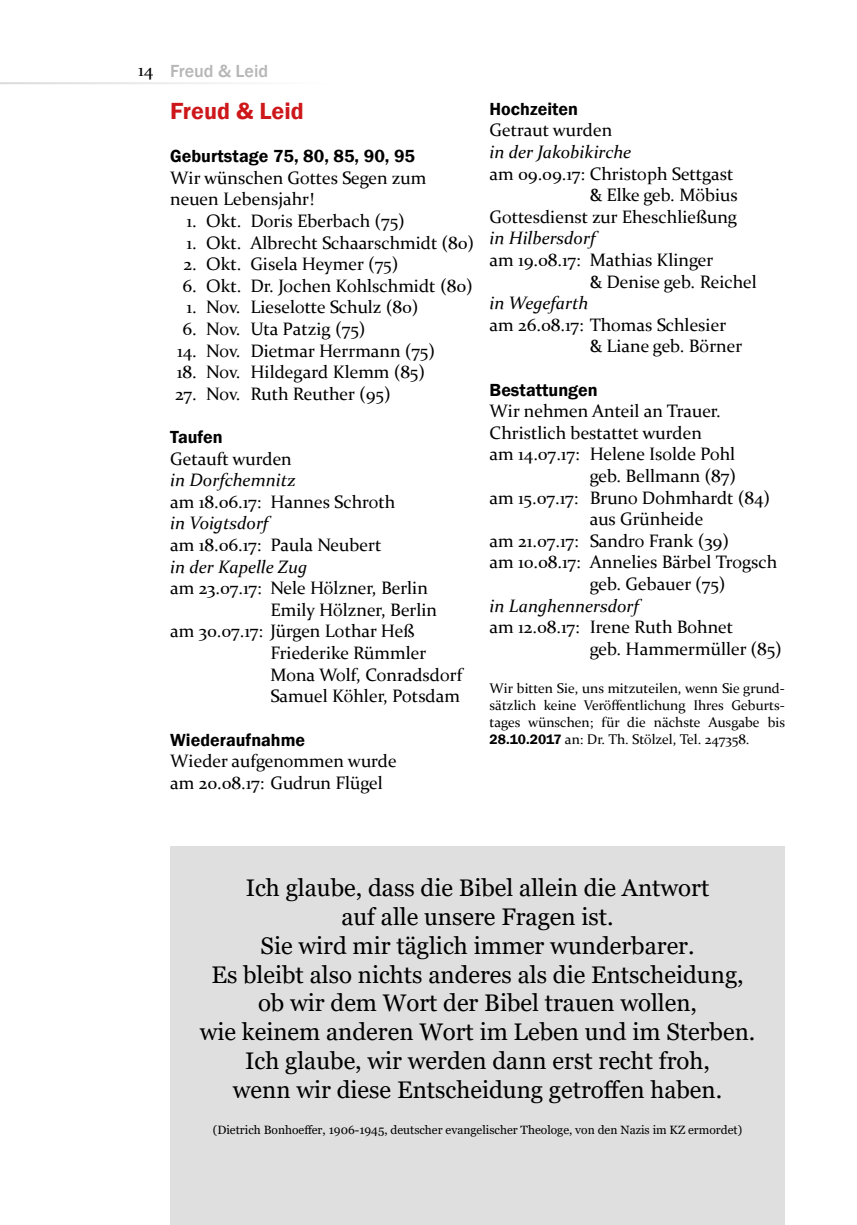
<style>
.page{position:relative;width:857px;height:1225px;background:#fff}
.page>*{position:absolute;margin:0;border:0;box-sizing:border-box;transform-origin:0 0}
.t1{font:24px/28.8px "Georgia";color:#000;text-align:center}
.t2{font:600 24px "Franklin Gothic";color:#cd171a}
.t3{font:18px/21.6px "Constantia";color:#000}
.t4{font:italic 18px "Constantia";color:#000}
.t5{font:600 18px "Franklin Gothic";color:#000}
.t6{font:500 18px "Franklin Gothic";color:#b7b6b6}
.t7{font:14px/16.8px "Constantia";color:#000;text-align:justify}
.t8{font:12px "Georgia";color:#000}
.s1{font-family:"Franklin Gothic";font-weight:600}
</style>
<div class="page">
<div style="left:170px;top:846px;width:614px;height:379px;background:#dadada"></div>
<p class="t3" style="left:138px;top:58px;width:17px">14</p>
<p class="t6" style="left:170px;top:60px;width:99px">Freud &amp; Leid</p>
<h1 class="t2" style="left:170px;top:96px;width:135px">Freud &amp; Leid</h1>
<p class="t5" style="left:170px;top:145px;width:246px">Geburtstage 75, 80, 85, 90, 95</p>
<p class="t3" style="left:170px;top:166px;width:257px">Wir wünschen Gottes Segen zum neuen Lebensjahr!</p>
<p class="t3" style="left:186px;top:209px;width:220px">1. Okt. Doris Eberbach (75)</p>
<p class="t3" style="left:186px;top:231px;width:289px">1. Okt. Albrecht Schaarschmidt (80)</p>
<p class="t3" style="left:183px;top:252px;width:216px">2. Okt. Gisela Heymer (75)</p>
<p class="t3" style="left:182px;top:274px;width:291px">6. Okt. Dr. Jochen Kohlschmidt (80)</p>
<p class="t3" style="left:186px;top:296px;width:233px">1. Nov. Lieselotte Schulz (80)</p>
<p class="t3" style="left:182px;top:317px;width:184px">6. Nov. Uta Patzig (75)</p>
<p class="t3" style="left:177px;top:339px;width:259px">14. Nov. Dietmar Herrmann (75)</p>
<p class="t3" style="left:177px;top:360px;width:249px">18. Nov. Hildegard Klemm (85)</p>
<p class="t3" style="left:175px;top:382px;width:217px">27. Nov. Ruth Reuther (95)</p>
<p class="t5" style="left:170px;top:426px;width:54px">Taufen</p>
<p class="t3" style="left:170px;top:447px;width:123px">Getauft wurden</p>
<p class="t4" style="left:170px;top:468px;width:127px">in Dorfchemnitz</p>
<p class="t3" style="left:170px;top:490px;width:226px">am 18.06.17: Hannes Schroth</p>
<p class="t4" style="left:170px;top:511px;width:100px">in Voigtsdorf</p>
<p class="t3" style="left:170px;top:533px;width:212px">am 18.06.17: Paula Neubert</p>
<p class="t4" style="left:170px;top:554px;width:138px">in der Kapelle Zug</p>
<p class="t3" style="left:170px;top:576px;width:259px">am 23.07.17: Nele Hölzner, Berlin</p>
<p class="t3" style="left:270px;top:598px;width:168px">Emily Hölzner, Berlin</p>
<p class="t3" style="left:170px;top:620px;width:245px">am 30.07.17: Jürgen Lothar Heß</p>
<p class="t3" style="left:270px;top:641px;width:157px">Friederike Rümmler</p>
<p class="t3" style="left:270px;top:663px;width:193px">Mona Wolf, Conradsdorf</p>
<p class="t3" style="left:270px;top:684px;width:191px">Samuel Köhler, Potsdam</p>
<p class="t5" style="left:170px;top:728px;width:136px">Wiederaufnahme</p>
<p class="t3" style="left:170px;top:749px;width:228px">Wieder aufgenommen wurde am 20.08.17: Gudrun Flügel</p>
<p class="t5" style="left:489px;top:98px;width:90px">Hochzeiten</p>
<p class="t3" style="left:489px;top:119px;width:124px">Getraut wurden</p>
<p class="t4" style="left:489px;top:139px;width:143px">in der Jakobikirche</p>
<p class="t3" style="left:489px;top:162px;width:249px;text-align:right">am 09.09.17: Christoph Settgast &amp; Elke geb. Möbius<br>Gottesdienst zur Eheschließung</p>
<p class="t4" style="left:489px;top:226px;width:107px">in Hilbersdorf</p>
<p class="t3" style="left:589px;top:248px;width:169px;text-indent:-100px">am 19.08.17: Mathias Klinger<br>&amp; Denise geb. Reichel</p>
<p class="t4" style="left:489px;top:291px;width:100px">in Wegefarth</p>
<p class="t3" style="left:589px;top:313px;width:154px;text-indent:-100px">am 26.08.17: Thomas Schlesier &amp; Liane geb. Börner</p>
<p class="t5" style="left:489px;top:378px;width:110px">Bestattungen</p>
<p class="t3" style="left:489px;top:399px;width:233px">Wir nehmen Anteil an Trauer.</p>
<p class="t3" style="left:489px;top:421px;width:214px">Christlich bestattet wurden</p>
<p class="t3" style="left:489px;top:443px;width:247px">am 14.07.17: Helene Isolde Pohl</p>
<p class="t3" style="left:589px;top:464px;width:148px">geb. Bellmann (87)</p>
<p class="t3" style="left:489px;top:486px;width:282px">am 15.07.17: Bruno Dohmhardt (84)</p>
<p class="t3" style="left:589px;top:507px;width:115px">aus Grünheide</p>
<p class="t3" style="left:489px;top:529px;width:241px">am 21.07.17: Sandro Frank (39)</p>
<p class="t3" style="left:489px;top:551px;width:289px">am 10.08.17: Annelies Bärbel Trogsch</p>
<p class="t3" style="left:589px;top:572px;width:137px">geb. Gebauer (75)</p>
<p class="t4" style="left:489px;top:593px;width:151px">in Langhennersdorf</p>
<p class="t3" style="left:589px;top:615px;width:194px;text-indent:-100px">am 12.08.17: Irene Ruth Bohnet<br>geb. Hammermüller (85)</p>
<p class="t7" style="left:489px;top:679px;width:297px">Wir bitten Sie, uns mitzuteilen, wenn Sie grund&shy;sätzlich keine Veröffentlichung Ihres Geburts&shy;tages wünschen; für die nächste Ausgabe bis <span class="s1">28.10.2017</span> an: Dr. Th. Stölzel, Tel. 247358.</p>
<p class="t1" style="left:200px;top:874px;width:557px">Ich glaube, dass die Bibel allein die Antwort<br>auf alle unsere Fragen ist.<br>Sie wird mir täglich immer wunderbarer.<br>Es bleibt also nichts anderes als die Entscheidung, ob wir dem Wort der Bibel trauen wollen,<br>wie keinem anderen Wort im Leben und im Sterben.<br>Ich glaube, wir werden dann erst recht froh,<br>wenn wir diese Entscheidung getroffen haben.</p>
<p class="t8" style="left:213px;top:1122px;width:530px">(Dietrich Bonhoeffer, 1906-1945, deutscher evangelischer Theologe, von den Nazis im KZ ermordet)</p>
</div>
